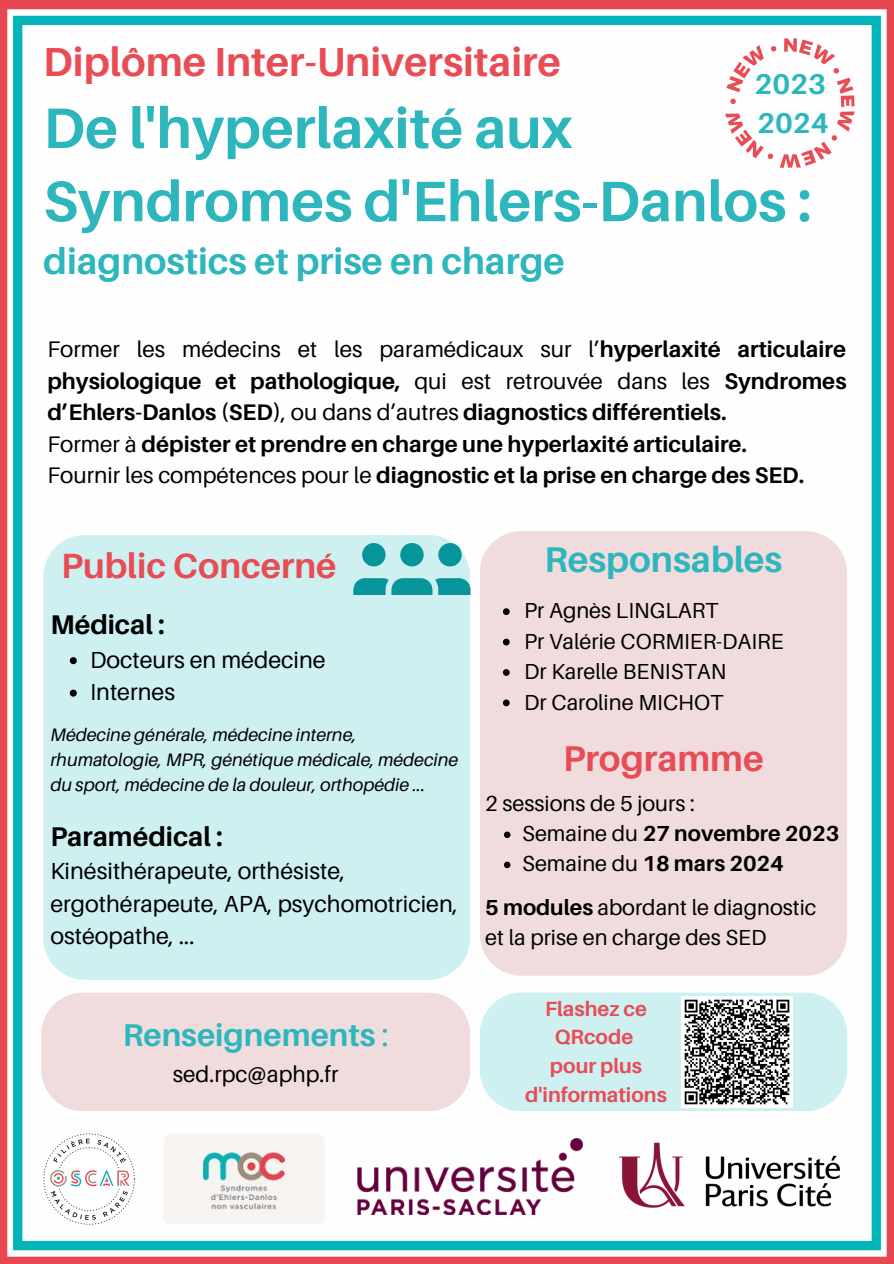
<style>
.page{position:relative;width:894px;height:1264px;background:#fff}
.page>*{position:absolute;margin:0;border:0;box-sizing:border-box;transform-origin:0 0}
.t1{font:700 57px "Aileron";color:#2db6bc}
.t2{font:700 40.5px "Aileron";color:#e84c55}
.t3{font:700 36.75px "Aileron";color:#2db6bc}
.t4{font:700 35.85px "Aileron";color:#e84c55}
.t5{font:700 35.7px "Aileron";color:#2db6bc}
.t6{font:700 35.1px "Aileron";color:#e84c55}
.t7{font:700 31.5px "Aileron";color:#2db6bc}
.t8{font:700 28.5px "Aileron";color:#2db6bc}
.t9{font:700 27px "Aileron";color:#000}
.t10{font:23.25px/32.4px "Aileron";color:#000}
.t11{font:700 22.5px/31.5px "Aileron";color:#000;text-align:justify}
.t12{font:22.5px "Aileron";color:#000}
.t13{font:21.75px "Aileron";color:#000}
.t14{font:700 21.75px "Aileron";color:#000}
.t15{font:700 20.55px/28.7px "Aileron";color:#e84c55;text-align:center}
.t16{font:italic 18px/24.6px "Aileron";color:#000}
.s1{font-weight:400}
.s2{font-weight:700}
</style>
<div class="page">
<img style="left:0;top:0;width:893px;height:1263px">
<img style="left:34px;top:1124px;width:110px;height:109px">
<img style="left:163px;top:1133px;width:161px;height:91px">
<div style="left:43px;top:535px;width:426px;height:444px;background:#cef0f1"></div>
<svg style="left:353px;top:536px;width:117px;height:59px;background:#7ac9cc"></svg>
<div style="left:479px;top:531px;width:367px;height:444px;background:#f1dcdd"></div>
<img style="left:602px;top:1127px;width:256px;height:98px">
<svg style="left:724px;top:38px;width:130px;height:130px"></svg>
<img style="left:357px;top:1138px;width:225px;height:76px">
<div style="left:41px;top:992px;width:429px;height:118px;background:#f1dcdd"></div>
<svg style="left:70px;top:657px;width:7px;height:7px"></svg>
<svg style="left:70px;top:689px;width:7px;height:7px"></svg>
<svg style="left:504px;top:831px;width:6px;height:7px"></svg>
<svg style="left:504px;top:861px;width:6px;height:7px"></svg>
<svg style="left:503px;top:608px;width:6px;height:7px"></svg>
<svg style="left:503px;top:638px;width:6px;height:7px"></svg>
<svg style="left:503px;top:669px;width:6px;height:7px"></svg>
<svg style="left:503px;top:699px;width:6px;height:7px"></svg>
<svg style="left:479px;top:992px;width:367px;height:118px;background:#bcd3d4"></svg>
<p class="t2" style="left:43px;top:37px;width:519px">Diplôme Inter-Universitaire</p>
<p class="t1" style="left:43px;top:93px;width:530px">De l'hyperlaxité aux</p>
<p class="t1" style="left:43px;top:166px;width:769px">Syndromes d'Ehlers-Danlos :</p>
<p class="t3" style="left:43px;top:238px;width:523px">diagnostics et prise en charge</p>
<p class="t8" style="left:754px;top:66px;width:73px">2023</p>
<p class="t8" style="left:757px;top:106px;width:73px">2024</p>
<p class="t11" style="left:47px;top:333px;width:800px"><span class="s1">Former les médecins et les paramédicaux sur l’</span>hyperlaxité articulaire physiologique et pathologique, <span class="s1">qui est retrouvée dans les</span> Syndromes d’Ehlers-Danlos (SED)<span class="s1">, ou dans d’autres</span> diagnostics différentiels.</p>
<p class="t11" style="left:47px;top:427px;width:701px"><span class="s1">Former à</span> dépister et prendre en charge une hyperlaxité articulaire.</p>
<p class="t11" style="left:47px;top:459px;width:758px"><span class="s1">Fournir les compétences pour le</span> diagnostic et la prise en charge des SED.</p>
<p class="t6" style="left:61px;top:543px;width:277px">Public Concerné</p>
<p class="t9" style="left:50px;top:608px;width:116px">Médical :</p>
<p class="t10" style="left:90px;top:643px;width:237px">Docteurs en médecine</p>
<p class="t10" style="left:90px;top:675px;width:86px">Internes</p>
<p class="t16" style="left:50px;top:722px;width:409px">Médecine générale, médecine interne, rhumatologie, MPR, génétique médicale, médecine du sport, médecine de la douleur, orthopédie ...</p>
<p class="t9" style="left:50px;top:819px;width:174px">Paramédical :</p>
<p class="t10" style="left:50px;top:854px;width:409px">Kinésithérapeute, orthésiste, ergothérapeute, APA, psychomotricien, ostéopathe, ...</p>
<p class="t7" style="left:123px;top:1015px;width:267px">Renseignements <span class="s1">:</span></p>
<p class="t12" style="left:173px;top:1060px;width:167px">sed.rpc@aphp.fr</p>
<p class="t5" style="left:544px;top:537px;width:239px">Responsables</p>
<p class="t13" style="left:524px;top:597px;width:196px">Pr Agnès LINGLART</p>
<p class="t13" style="left:524px;top:627px;width:261px">Pr Valérie CORMIER-DAIRE</p>
<p class="t13" style="left:524px;top:658px;width:204px">Dr Karelle BENISTAN</p>
<p class="t13" style="left:524px;top:688px;width:201px">Dr Caroline MICHOT</p>
<p class="t4" style="left:563px;top:735px;width:202px">Programme</p>
<p class="t13" style="left:485px;top:790px;width:211px">2 sessions de 5 jours :</p>
<p class="t14" style="left:522px;top:820px;width:318px"><span class="s1">Semaine du</span> 27 novembre 2023</p>
<p class="t14" style="left:522px;top:850px;width:263px"><span class="s1">Semaine du</span> 18 mars 2024</p>
<p class="t13" style="left:485px;top:893px;width:332px"><span class="s2">5 modules</span> abordant le diagnostic</p>
<p class="t13" style="left:485px;top:923px;width:283px">et la prise en charge des SED</p>
<p class="t15" style="left:545px;top:993px;width:104px">Flashez ce<br>QRcode</p>
<p class="t15" style="left:525px;top:1050px;width:143px">pour plus d'informations</p>
</div>
